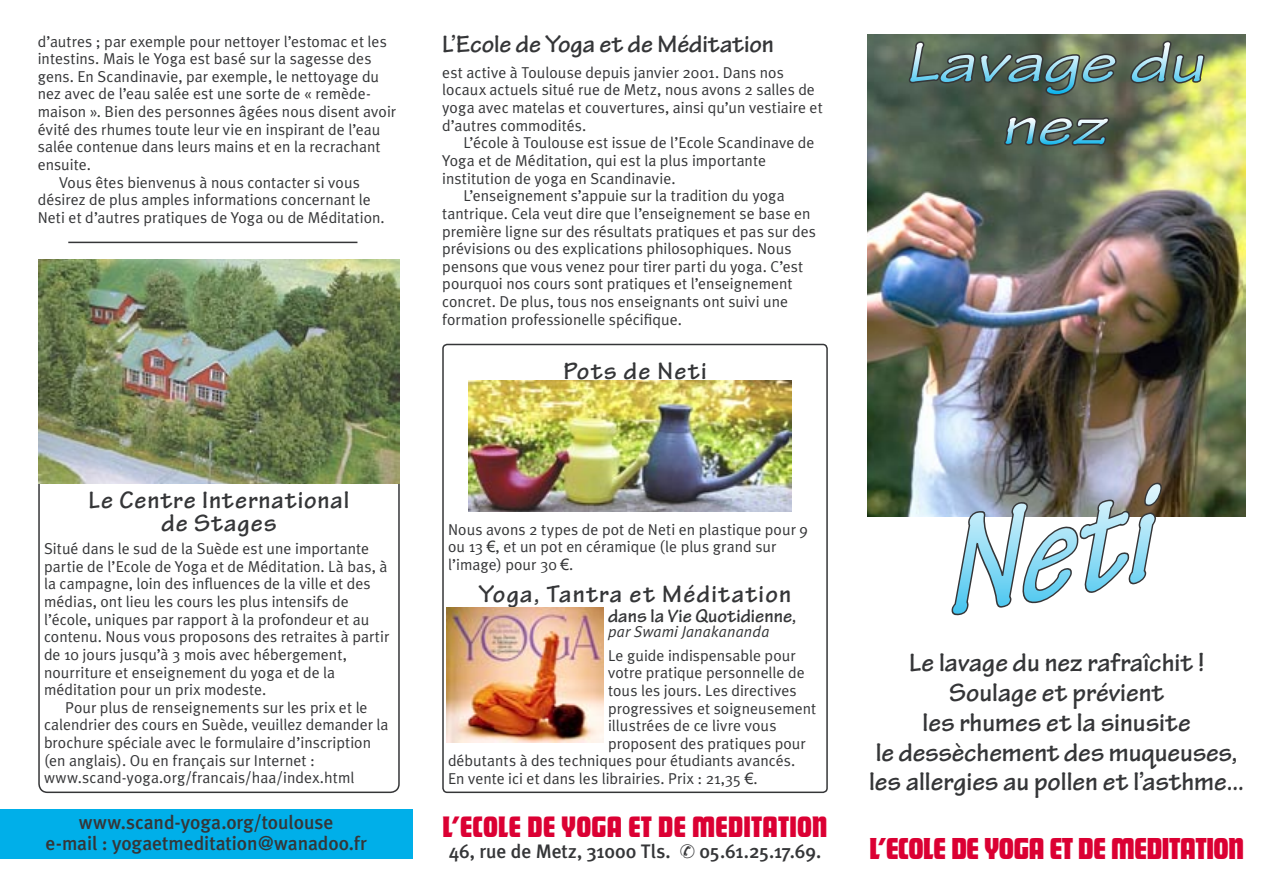
<style>
.page{position:relative;width:1263px;height:893px;background:#fff}
.page>*{position:absolute;margin:0;border:0;box-sizing:border-box;transform-origin:0 0}
.Netiunder{font:31.5px "Futura Display 2000";letter-spacing:-.01em;color:#db0033}
.Logo{font:30.75px "Futura Display 2000";letter-spacing:.01em;color:#db0033}
.Netiunder-2{font:27px/29.7px "Tekton MM 503 488";color:#353638;text-align:center}
.Text__overskrift{font:25.5px/23px "Tekton MM 503 488";letter-spacing:.035em;color:#353638;text-align:center}
.Text__overskrift-2{font:25.5px "Tekton MM 503 488";letter-spacing:-.005em;color:#353638}
.Adresse{font:500 19.5px "Meta Plus";letter-spacing:-.005em;color:#353638}
.Text__overskrift-3{font:19.5px "Tekton MM 503 488";letter-spacing:.005em;color:#353638}
.Text__indent5{font:15.75px/17.7px "Meta Plus Roman";color:#353638}
.Text{font:15.75px/17.7px "Meta Plus Roman";color:#353638}
.Text-2{font:italic 15.75px "Meta Plus";letter-spacing:.01em;color:#353638}
.s1{font-family:"Arial"}
.s2{font-family:"Futura Display EF"}
</style>
<div class="page">
<img style="left:867px;top:34px;width:379px;height:483px">
<svg style="left:950px;top:476px;width:213px;height:140px"></svg>
<svg style="left:38px;top:484px;width:362px;height:308px"></svg>
<img style="left:38px;top:260px;width:362px;height:224px">
<img style="left:442px;top:343px;width:386px;height:449px">
<img style="left:447px;top:608px;width:157px;height:134px">
<hr style="left:68px;top:242px;width:289px;height:1px;background:#353638">
<div style="left:0;top:809px;width:412px;height:50px;background:#00afe9"></div>
<svg style="left:907px;top:40px;width:298px;height:56px;background:#64796d"></svg>
<svg style="left:1003px;top:116px;width:107px;height:31px;background:#5d7877"></svg>
<p class="Text__indent5" style="left:38px;top:32px;width:360px">d’autres ; par exemple pour nettoyer l’estomac et les intestins. Mais le Yoga est basé sur la sagesse des gens. En Scandinavie, par exemple, le nettoyage du nez avec de l’eau salée est une sorte de « remède&shy;maison ». Bien des personnes âgées nous disent avoir évité des rhumes toute leur vie en inspirant de l’eau salée contenue dans leurs mains et en la recrachant ensuite.</p>
<p class="Text__indent5" style="left:38px;top:173px;width:348px;text-indent:21px">Vous êtes bienvenus à nous contacter si vous désirez de plus amples informations concernant le<br>Neti et d’autres pratiques de Yoga ou de Méditation.</p>
<p class="Text__overskrift" style="left:89px;top:490px;width:262px">Le Centre International de Stages</p>
<p class="Text" style="left:44px;top:540px;width:347px">Situé dans le sud de la Suède est une importante partie de l’Ecole de Yoga et de Méditation. Là bas, à la campagne, loin des influences de la ville et des médias, ont lieu les cours les plus intensifs de l’école, uniques par rapport à la profondeur et au contenu. Nous vous proposons des retraites à partir de 10 jours jusqu’à 3 mois avec hébergement, nourriture et enseignement du yoga et de la méditation pour un prix modeste.</p>
<p class="Text__indent5" style="left:44px;top:698px;width:346px;text-indent:21px">Pour plus de renseignements sur les prix et le calendrier des cours en Suède, veuillez demander la brochure spéciale avec le formulaire d’inscription (en anglais). Ou en français sur Internet : www.scand-yoga.org/francais/haa/index.html</p>
<p class="Adresse" style="left:79px;top:811px;width:256px">www.scand-yoga.org/toulouse</p>
<p class="Adresse" style="left:46px;top:832px;width:323px">e-mail : yogaetmeditation@wanadoo.fr</p>
<p class="Text__overskrift-2" style="left:442px;top:29px;width:333px">L’Ecole de Yoga et de Méditation</p>
<p class="Text" style="left:442px;top:63px;width:382px">est active à Toulouse depuis janvier 2001. Dans nos locaux actuels situé rue de Metz, nous avons 2 salles de yoga avec matelas et couvertures, ainsi qu’un vestiaire et d’autres commodités.</p>
<p class="Text__indent5" style="left:442px;top:134px;width:374px;text-indent:21px">L’école à Toulouse est issue de l’Ecole Scandinave de<br>Yoga et de Méditation, qui est la plus importante institution de yoga en Scandinavie.</p>
<p class="Text__indent5" style="left:442px;top:187px;width:375px;text-indent:21px">L’enseignement s’appuie sur la tradition du yoga tantrique. Cela veut dire que l’enseignement se base en première ligne sur des résultats pratiques et pas sur des prévisions ou des explications philosophiques. Nous pensons que vous venez pour tirer parti du yoga. C’est pourquoi nos cours sont pratiques et l’enseignement concret. De plus, tous nos enseignants ont suivi une formation professionelle spécifique.</p>
<p class="Text__overskrift" style="left:563px;top:360px;width:145px">Pots de Neti</p>
<p class="Text" style="left:448px;top:520px;width:361px">Nous avons 2 types de pot de Neti en plastique pour 9 ou 13 <span class="s1">€</span>, et un pot en céramique (le plus grand sur l’image) pour 30 <span class="s1">€</span>.</p>
<p class="Text__overskrift" style="left:479px;top:583px;width:314px">Yoga, Tantra et Méditation</p>
<p class="Text__overskrift-3" style="left:608px;top:605px;width:190px">dans la Vie Quotidienne,</p>
<p class="Text-2" style="left:608px;top:622px;width:163px">par Swami Janakananda</p>
<p class="Text" style="left:608px;top:646px;width:189px">Le guide indispensable pour</p>
<p class="Text" style="left:608px;top:664px;width:198px">votre pratique personnelle de</p>
<p class="Text" style="left:608px;top:681px;width:190px">tous les jours. Les directives</p>
<p class="Text" style="left:608px;top:699px;width:210px">progressives et soigneusement</p>
<p class="Text" style="left:608px;top:717px;width:170px">illustrées de ce livre vous</p>
<p class="Text" style="left:608px;top:734px;width:199px">proposent des pratiques pour</p>
<p class="Text" style="left:448px;top:752px;width:349px">débutants à des techniques pour étudiants avancés.</p>
<p class="Text" style="left:448px;top:770px;width:311px">En vente ici et dans les librairies. Prix : 21,35 <span class="s1">€</span>.</p>
<p class="Logo" style="left:443px;top:809px;width:386px">L<span class="s2">’</span>ECOLE DE YOGA ET DE MEDITATION</p>
<p class="Adresse" style="left:449px;top:840px;width:224px">46, rue de Metz, 31000 Tls.</p>
<p class="Adresse" style="left:699px;top:840px;width:123px">05.61.25.17.69.</p>
<p class="Netiunder-2" style="left:869px;top:649px;width:377px">Le lavage du nez rafraîchit !<br>Soulage et prévient<br>les rhumes et la sinusite<br>le dessèchement des muqueuses, les allergies au pollen et l’asthme...</p>
<p class="Netiunder" style="left:869px;top:831px;width:376px">L<span class="s2">’</span>ECOLE DE YOGA ET DE MEDITATION</p>
</div>
